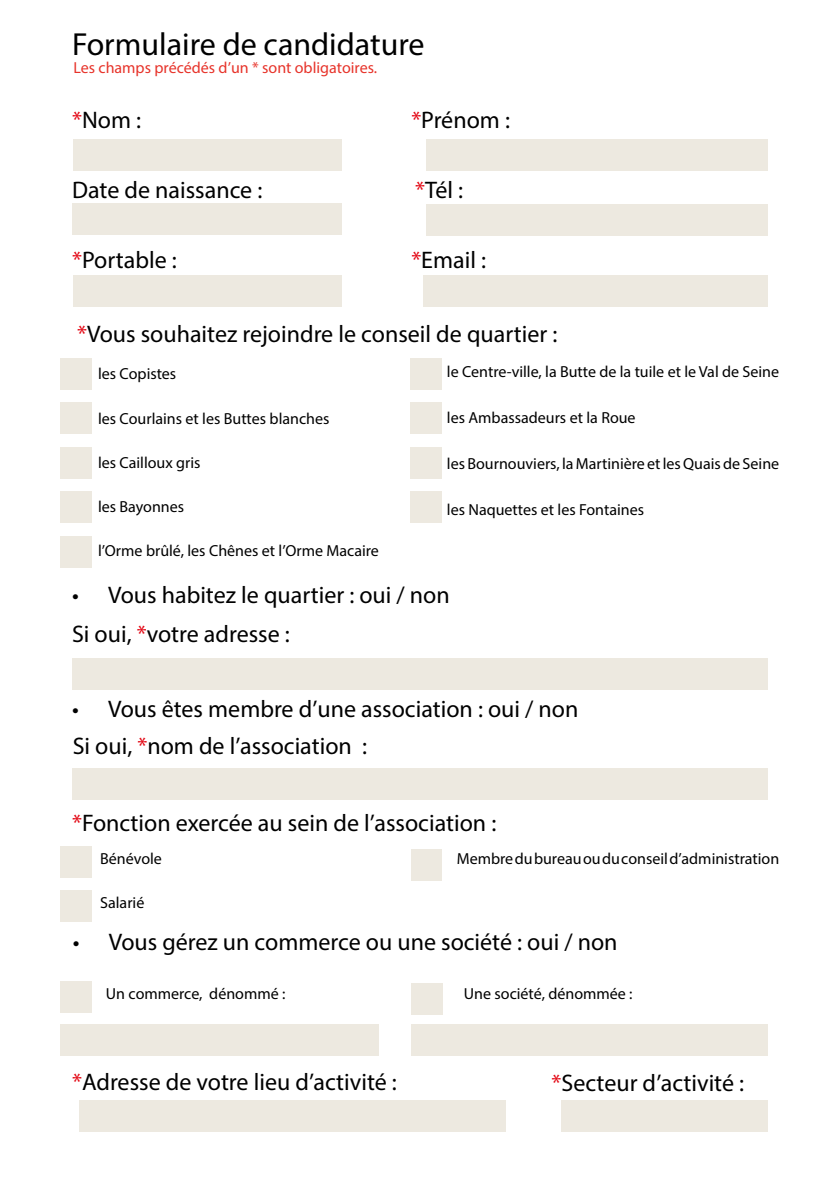
<style>
.page{position:relative;width:840px;height:1191px;background:#fff}
.page>*{position:absolute;margin:0;border:0;box-sizing:border-box;transform-origin:0 0}
.t1{font:32px "Myriad Pro";color:#000}
.t2{font:24px "Myriad Pro";color:#000}
.t3{font:16px "Myriad Pro";color:#000}
.t4{font:16px "Myriad Pro";color:#e7332a}
.s1{color:#e30613}
</style>
<div class="page">
<div style="left:426px;top:139px;width:341px;height:31px;background:#ede9e0"></div>
<div style="left:73px;top:139px;width:269px;height:31px;background:#ede9e0"></div>
<div style="left:72px;top:203px;width:270px;height:31px;background:#ede9e0"></div>
<div style="left:73px;top:275px;width:269px;height:31px;background:#ede9e0"></div>
<div style="left:426px;top:204px;width:341px;height:31px;background:#ede9e0"></div>
<div style="left:423px;top:275px;width:344px;height:31px;background:#ede9e0"></div>
<div style="left:61px;top:359px;width:31px;height:31px;background:#ede9e0"></div>
<div style="left:61px;top:403px;width:31px;height:31px;background:#ede9e0"></div>
<div style="left:61px;top:447px;width:31px;height:31px;background:#ede9e0"></div>
<div style="left:61px;top:491px;width:31px;height:31px;background:#ede9e0"></div>
<div style="left:410px;top:359px;width:31px;height:31px;background:#ede9e0"></div>
<div style="left:410px;top:403px;width:31px;height:31px;background:#ede9e0"></div>
<div style="left:410px;top:447px;width:31px;height:31px;background:#ede9e0"></div>
<div style="left:410px;top:491px;width:31px;height:31px;background:#ede9e0"></div>
<div style="left:61px;top:536px;width:31px;height:31px;background:#ede9e0"></div>
<div style="left:72px;top:768px;width:695px;height:32px;background:#ede9e0"></div>
<div style="left:61px;top:846px;width:31px;height:31px;background:#ede9e0"></div>
<div style="left:61px;top:890px;width:31px;height:31px;background:#ede9e0"></div>
<div style="left:411px;top:849px;width:30px;height:31px;background:#ede9e0"></div>
<div style="left:79px;top:1100px;width:427px;height:31px;background:#ede9e0"></div>
<div style="left:561px;top:1100px;width:206px;height:31px;background:#ede9e0"></div>
<div style="left:61px;top:981px;width:31px;height:31px;background:#ede9e0"></div>
<div style="left:411px;top:983px;width:31px;height:31px;background:#ede9e0"></div>
<div style="left:61px;top:1024px;width:317px;height:31px;background:#ede9e0"></div>
<div style="left:411px;top:1024px;width:355px;height:31px;background:#ede9e0"></div>
<div style="left:72px;top:658px;width:695px;height:31px;background:#ede9e0"></div>
<h1 class="t1" style="left:72px;top:24px;width:354px">Formulaire de candidature</h1>
<p class="t4" style="left:73px;top:58px;width:305px">Les champs précédés d’un * sont obligatoires.</p>
<h2 class="t2" style="left:72px;top:105px;width:70px"><span class="s1">*</span>Nom :</h2>
<h2 class="t2" style="left:411px;top:105px;width:100px"><span class="s1">*</span>Prénom :</h2>
<h2 class="t2" style="left:72px;top:175px;width:192px">Date de naissance :</h2>
<h2 class="t2" style="left:415px;top:175px;width:49px"><span class="s1">*</span>Tél :</h2>
<h2 class="t2" style="left:72px;top:245px;width:106px"><span class="s1">*</span>Portable :</h2>
<h2 class="t2" style="left:411px;top:245px;width:76px"><span class="s1">*</span>Email :</h2>
<h2 class="t2" style="left:77px;top:319px;width:481px"><span class="s1">*</span>Vous souhaitez rejoindre le conseil de quartier :</h2>
<p class="t3" style="left:98px;top:364px;width:80px">les Copistes</p>
<p class="t3" style="left:98px;top:408px;width:233px">les Courlains et les Buttes blanches</p>
<p class="t3" style="left:98px;top:452px;width:104px">les Cailloux gris</p>
<p class="t3" style="left:98px;top:496px;width:88px">les Bayonnes</p>
<p class="t3" style="left:98px;top:540px;width:282px">l’Orme brûlé, les Chênes et l’Orme Macaire</p>
<p class="t3" style="left:446px;top:361px;width:333px">le Centre-ville, la Butte de la tuile et le Val de Seine</p>
<p class="t3" style="left:446px;top:407px;width:190px">les Ambassadeurs et la Roue</p>
<p class="t3" style="left:446px;top:453px;width:333px">les Bournouviers, la Martinière et les Quais de Seine</p>
<p class="t3" style="left:446px;top:499px;width:198px">les Naquettes et les Fontaines</p>
<h2 class="t2" style="left:72px;top:579px;width:379px">• Vous habitez le quartier : oui / non</h2>
<h2 class="t2" style="left:72px;top:618px;width:219px">Si oui, <span class="s1">*</span>votre adresse :</h2>
<h2 class="t2" style="left:72px;top:694px;width:507px">• Vous êtes membre d’une association : oui / non</h2>
<h2 class="t2" style="left:73px;top:731px;width:295px">Si oui, <span class="s1">*</span>nom de l’association :</h2>
<h2 class="t2" style="left:72px;top:807px;width:425px"><span class="s1">*</span>Fonction exercée au sein de l’association :</h2>
<p class="t3" style="left:100px;top:849px;width:63px">Bénévole</p>
<p class="t3" style="left:456px;top:849px;width:324px">Membre du bureau ou du conseil d’administration</p>
<p class="t3" style="left:100px;top:893px;width:46px">Salarié</p>
<h2 class="t2" style="left:73px;top:927px;width:546px">• Vous gérez un commerce ou une société : oui / non</h2>
<p class="t3" style="left:106px;top:983px;width:181px">Un commerce, dénommé :</p>
<p class="t3" style="left:463px;top:983px;width:170px">Une société, dénommée :</p>
<h2 class="t2" style="left:72px;top:1067px;width:326px"><span class="s1">*</span>Adresse de votre lieu d’activité :</h2>
<h2 class="t2" style="left:551px;top:1068px;width:194px"><span class="s1">*</span>Secteur d’activité :</h2>
</div>
